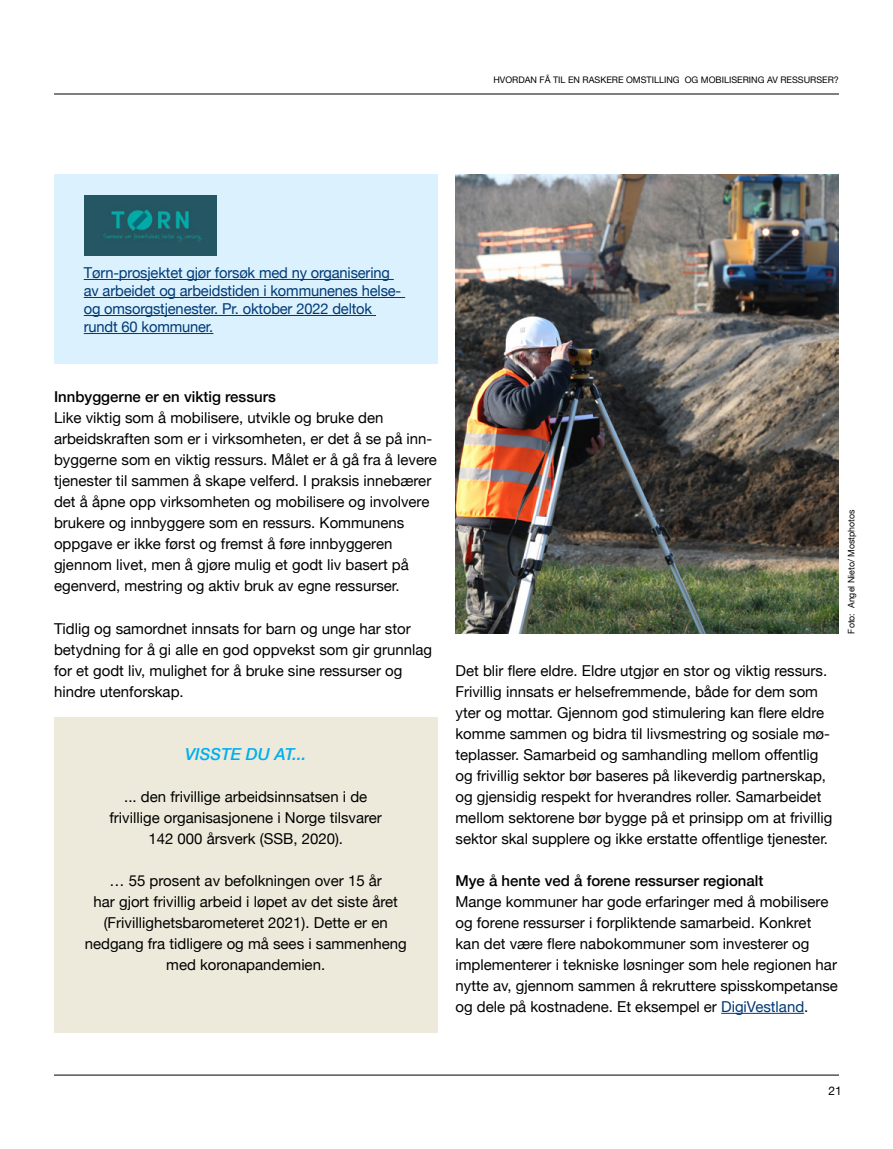
<style>
.page{position:relative;width:893px;height:1149px;background:#fff}
.page>*{position:absolute;margin:0;border:0;box-sizing:border-box;transform-origin:0 0}
.t1{font:italic 500 16.5px "Helvetica Neue";color:#00aeef}
.t2{font:15px/21px "Helvetica Neue";color:#000}
.t3{font:15px/18px "Helvetica Neue";letter-spacing:-.01em;color:#003976}
.t4{font:500 15px "Helvetica Neue";color:#000}
.t5{font:12px "Helvetica Neue";color:#000}
.t6{font:9px "Helvetica Neue";color:#000}
.s1{color:#003976}
</style>
<div class="page">
<hr style="left:54px;top:94px;width:785px;height:1px;background:#000">
<hr style="left:54px;top:1074px;width:785px;height:1px;background:#000">
<div style="left:54px;top:174px;width:383px;height:189px;background:#dbf1fd"></div>
<hr style="left:84px;top:279px;width:310px;height:1px;background:#003976">
<hr style="left:84px;top:297px;width:321px;height:1px;background:#003976">
<hr style="left:84px;top:315px;width:292px;height:1px;background:#003976">
<hr style="left:84px;top:333px;width:129px;height:1px;background:#003976">
<img style="left:85px;top:195px;width:131px;height:60px">
<div style="left:54px;top:717px;width:383px;height:315px;background:#edeadb"></div>
<hr style="left:721px;top:1012px;width:83px;height:1px;background:#003976">
<img style="left:455px;top:174px;width:384px;height:459px">
<p class="t6" style="left:493px;top:74px;width:347px">HVORDAN FÅ TIL EN RASKERE OMSTILLING OG MOBILISERING AV RESSURSER?</p>
<p class="t3" style="left:84px;top:264px;width:318px">Tørn-prosjektet gjør forsøk med ny organisering av arbeidet og arbeidstiden i kommunenes helse&shy;og omsorgstjenester. Pr. oktober 2022 deltok rundt 60 kommuner.</p>
<p class="t4" style="left:54px;top:385px;width:223px">Innbyggerne er en viktig ressurs</p>
<p class="t2" style="left:54px;top:408px;width:384px">Like viktig som å mobilisere, utvikle og bruke den arbeidskraften som er i virksomheten, er det å se på inn&shy;byggerne som en viktig ressurs. Målet er å gå fra å levere tjenester til sammen å skape velferd. I praksis innebærer det å åpne opp virksomheten og mobilisere og involvere brukere og innbyggere som en ressurs. Kommunens oppgave er ikke først og fremst å føre innbyggeren gjennom livet, men å gjøre mulig et godt liv basert på egenverd, mestring og aktiv bruk av egne ressurser.</p>
<p class="t2" style="left:54px;top:618px;width:380px">Tidlig og samordnet innsats for barn og unge har stor betydning for å gi alle en god oppvekst som gir grunnlag for et godt liv, mulighet for å bruke sine ressurser og hindre utenforskap.</p>
<p class="t1" style="left:185px;top:739px;width:123px">VISSTE DU AT...</p>
<p class="t2" style="left:110px;top:786px;width:274px;text-align:center">... den frivillige arbeidsinnsatsen i de frivillige organisasjonene i Norge tilsvarer<br>142 000 årsverk (SSB, 2020).</p>
<p class="t2" style="left:85px;top:870px;width:324px;text-align:center">… 55 prosent av befolkningen over 15 år<br>har gjort frivillig arbeid i løpet av det siste året (Frivillighetsbarometeret 2021). Dette er en nedgang fra tidligere og må sees i sammenheng med koronapandemien.</p>
<p class="t6" style="left:845px;top:633px;width:125px;rotate:-90deg">Foto: Angel Nieto/ Mostphotos</p>
<p class="t2" style="left:455px;top:660px;width:378px">Det blir flere eldre. Eldre utgjør en stor og viktig ressurs.<br>Frivillig innsats er helsefremmende, både for dem som yter og mottar. Gjennom god stimulering kan flere eldre komme sammen og bidra til livsmestring og sosiale mø&shy;teplasser. Samarbeid og samhandling mellom offentlig og frivillig sektor bør baseres på likeverdig partnerskap, og gjensidig respekt for hverandres roller. Samarbeidet mellom sektorene bør bygge på et prinsipp om at frivillig sektor skal supplere og ikke erstatte offentlige tjenester.</p>
<p class="t4" style="left:455px;top:868px;width:309px">Mye å hente ved å forene ressurser regionalt</p>
<p class="t2" style="left:455px;top:891px;width:384px">Mange kommuner har gode erfaringer med å mobilisere og forene ressurser i forpliktende samarbeid. Konkret kan det være flere nabokommuner som investerer og implementerer i tekniske løsninger som hele regionen har nytte av, gjennom sammen å rekruttere spisskompetanse og dele på kostnadene. Et eksempel er <span class="s1">DigiVestland</span>.</p>
<p class="t5" style="left:829px;top:1081px;width:15px">21</p>
</div>
